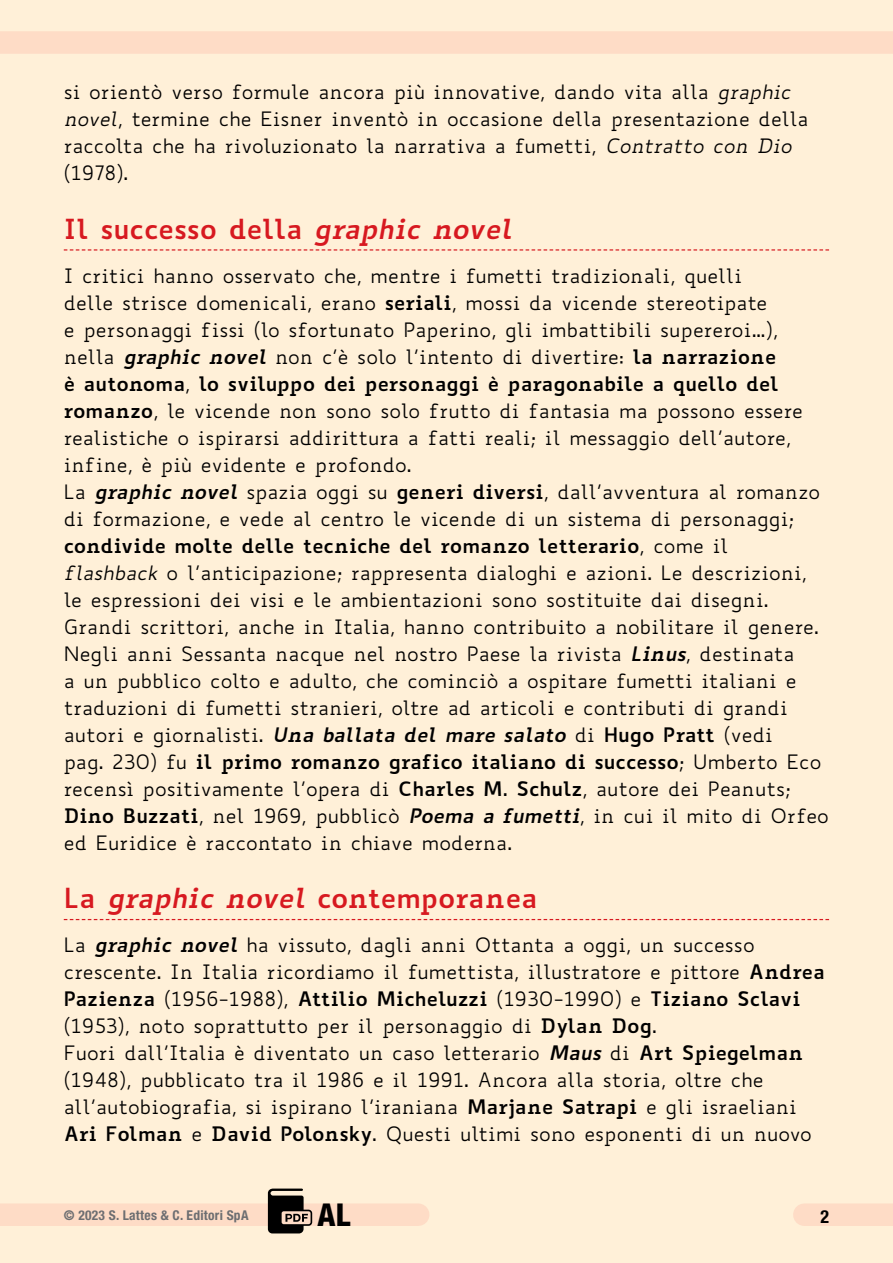
<style>
.page{position:relative;width:893px;height:1263px;background:#fff0d8}
.page>*{position:absolute;margin:0;border:0;box-sizing:border-box;transform-origin:0 0}
.t1{font:800 condensed 31.5px "Helvetica Neue LT Std";color:#000}
.t2{font:700 27px "Biancoenero";color:#d71920}
.t3{font:19.5px/27px "Biancoenero";color:#000}
.t4{font:700 condensed 18px "Helvetica Neue LT Std";color:#000}
.t5{font:700 condensed 13.5px "Helvetica Neue LT Std";letter-spacing:.02em;color:#6d6e71}
.s1{font-style:italic}
.s2{font-weight:700}
.s3{font-weight:700;font-style:italic}
</style>
<div class="page">
<div style="left:0;top:1203px;width:418px;height:23px;background:#fedcc6"></div>
<div style="left:0;top:31px;width:893px;height:23px;background:#fedcc6"></div>
<svg style="left:64px;top:249px;width:765px;height:2px"></svg>
<svg style="left:64px;top:919px;width:765px;height:1px"></svg>
<div style="left:804px;top:1203px;width:89px;height:23px;background:#fedcc6"></div>
<svg style="left:268px;top:1188px;width:44px;height:45px"></svg>
<p class="t3" style="left:64px;top:78px;width:746px">si orientò verso formule ancora più innovative, dando vita alla <span class="s1">graphic novel</span>, termine che Eisner inventò in occasione della presentazione della raccolta che ha rivoluzionato la narrativa a fumetti, <span class="s1">Contratto con Dio </span>(1978).</p>
<h2 class="t2" style="left:64px;top:205px;width:450px">Il successo della <span class="s1">graphic novel</span></h2>
<p class="t3" style="left:64px;top:262px;width:767px">I critici hanno osservato che, mentre i fumetti tradizionali, quelli<br>delle strisce domenicali, erano <span class="s2">seriali</span>, mossi da vicende stereotipate<br>e personaggi fissi (lo sfortunato Paperino, gli imbattibili supereroi…), nella <span class="s3">graphic novel</span> non c’è solo l’intento di divertire: <span class="s2">la narrazione<br>è autonoma</span>, <span class="s2">lo sviluppo dei personaggi è paragonabile a quello del romanzo</span>, le vicende non sono solo frutto di fantasia ma possono essere realistiche o ispirarsi addirittura a fatti reali; il messaggio dell’autore, infine, è più evidente e profondo.<br>La <span class="s3">graphic novel</span> spazia oggi su <span class="s2">generi diversi</span>, dall’avventura al romanzo di formazione, e vede al centro le vicende di un sistema di personaggi; <span class="s2">condivide molte delle tecniche del romanzo letterario</span>, come il<br><span class="s1">flashback</span> o l’anticipazione; rappresenta dialoghi e azioni. Le descrizioni, le espressioni dei visi e le ambientazioni sono sostituite dai disegni.<br>Grandi scrittori, anche in Italia, hanno contribuito a nobilitare il genere.<br>Negli anni Sessanta nacque nel nostro Paese la rivista <span class="s3">Linus</span>, destinata<br>a un pubblico colto e adulto, che cominciò a ospitare fumetti italiani e traduzioni di fumetti stranieri, oltre ad articoli e contributi di grandi autori e giornalisti. <span class="s3">Una ballata del mare salato</span> di <span class="s2">Hugo Pratt</span> (vedi<br>pag. 230) fu <span class="s2">il primo romanzo grafico italiano di successo</span>; Umberto Eco recensì positivamente l’opera di <span class="s2">Charles M. Schulz</span>, autore dei Peanuts; <span class="s2">Dino Buzzati</span>, nel 1969, pubblicò <span class="s3">Poema a fumetti</span>, in cui il mito di Orfeo ed Euridice è raccontato in chiave moderna.</p>
<h2 class="t2" style="left:64px;top:875px;width:475px">La <span class="s1">graphic novel</span> contemporanea</h2>
<p class="t3" style="left:64px;top:931px;width:763px">La <span class="s3">graphic novel</span> ha vissuto, dagli anni Ottanta a oggi, un successo crescente. In Italia ricordiamo il fumettista, illustratore e pittore <span class="s2">Andrea Pazienza</span> (1956-1988), <span class="s2">Attilio Micheluzzi</span> (1930-1990) e <span class="s2">Tiziano Sclavi </span>(1953), noto soprattutto per il personaggio di <span class="s2">Dylan Dog</span>.<br>Fuori dall’Italia è diventato un caso letterario <span class="s3">Maus</span> di <span class="s2">Art Spiegelman </span>(1948), pubblicato tra il 1986 e il 1991. Ancora alla storia, oltre che all’autobiografia, si ispirano l’iraniana <span class="s2">Marjane Satrapi</span> e gli israeliani <span class="s2">Ari Folman</span> e <span class="s2">David Polonsky</span>. Questi ultimi sono esponenti di un nuovo</p>
<p class="t5" style="left:64px;top:1206px;width:186px">© 2023 S. Lattes &amp; C. Editori SpA</p>
<h1 class="t1" style="left:318px;top:1195px;width:34px">AL</h1>
<p class="t4" style="left:820px;top:1206px;width:10px">2</p>
</div>
